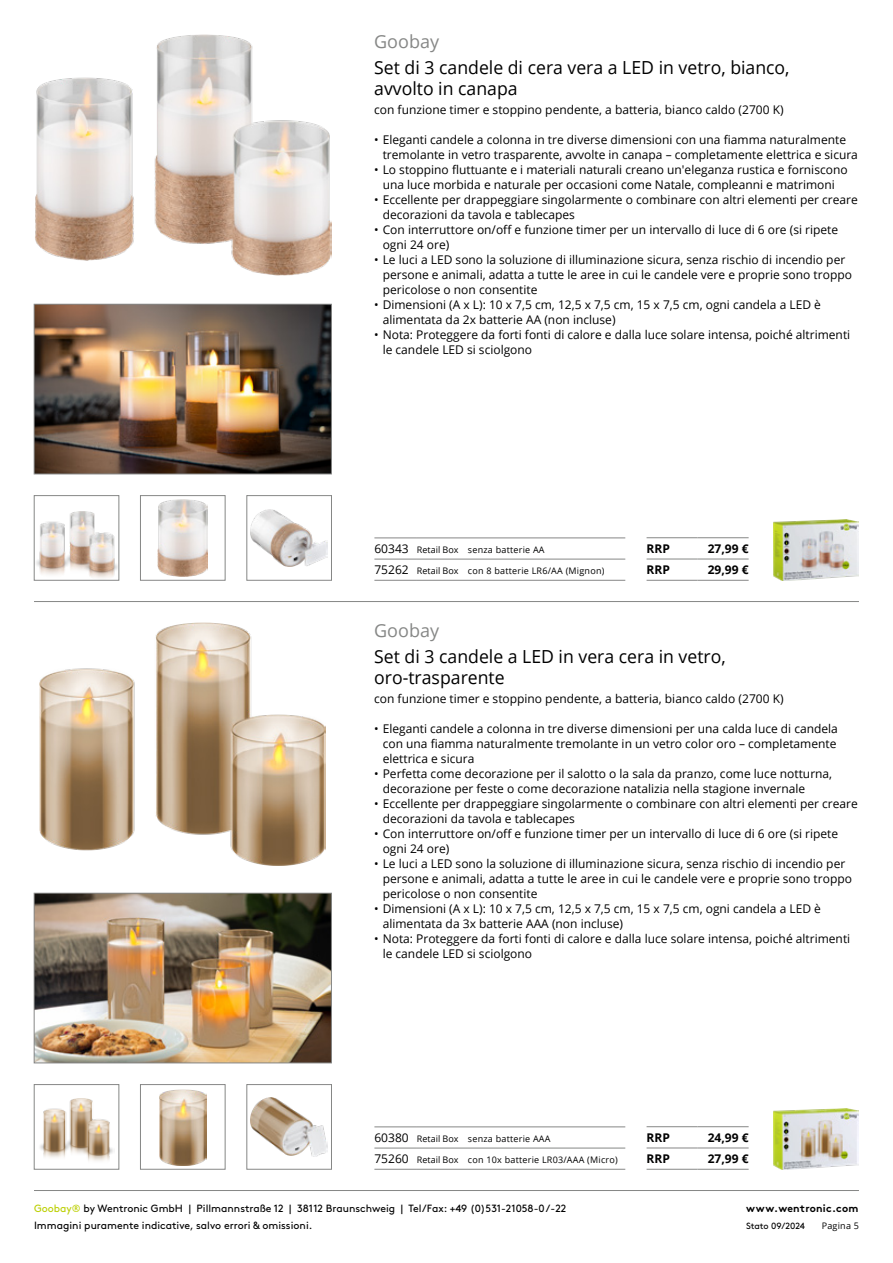
<style>
.page{position:relative;width:893px;height:1263px;background:#fff}
.page>*{position:absolute;margin:0;border:0;box-sizing:border-box;transform-origin:0 0}
.t1{font:18px/21.6px "Open Sans";color:#000}
.t2{font:18px "Open Sans";color:#868786}
.t3{font:12px/15px "Open Sans";color:#000}
.t4{font:700 12px "Open Sans";color:#000}
.t5{font:10.5px/16.8px "Brown";color:#000}
.t6{font:700 10.5px "Brown";letter-spacing:.025em;color:#000}
.t7{font:9px "Open Sans";letter-spacing:.025em;color:#000}
.t8{font:9px "Brown";letter-spacing:-.01em;color:#000}
.s1{font-size:12px}
.s2{color:#bbcf00}
</style>
<div class="page">
<hr style="left:34px;top:1190px;width:825px;height:1px;background:#868786">
<img style="left:251px;top:510px;width:76px;height:56px">
<div style="left:247px;top:495px;width:85px;height:85px;border:1px solid #868786"></div>
<img style="left:251px;top:1097px;width:76px;height:59px">
<div style="left:247px;top:1084px;width:85px;height:85px;border:1px solid #868786"></div>
<hr style="left:34px;top:601px;width:825px;height:1px;background:#868786">
<img style="left:774px;top:1108px;width:85px;height:61px">
<img style="left:40px;top:623px;width:286px;height:242px">
<img style="left:36px;top:306px;width:294px;height:166px">
<div style="left:34px;top:304px;width:298px;height:170px;border:1px solid #868786"></div>
<img style="left:36px;top:895px;width:294px;height:166px">
<div style="left:34px;top:893px;width:298px;height:170px;border:1px solid #868786"></div>
<img style="left:774px;top:520px;width:85px;height:60px">
<img style="left:35px;top:35px;width:297px;height:241px">
<img style="left:158px;top:500px;width:50px;height:76px">
<div style="left:140px;top:495px;width:85px;height:85px;border:1px solid #868786"></div>
<img style="left:159px;top:1089px;width:48px;height:76px">
<div style="left:140px;top:1084px;width:85px;height:85px;border:1px solid #868786"></div>
<img style="left:36px;top:511px;width:81px;height:67px">
<div style="left:34px;top:495px;width:85px;height:85px;border:1px solid #868786"></div>
<img style="left:40px;top:1099px;width:73px;height:62px">
<div style="left:34px;top:1084px;width:85px;height:85px;border:1px solid #868786"></div>
<hr style="left:374px;top:538px;width:43px;height:1px;background:#868786">
<hr style="left:374px;top:559px;width:43px;height:1px;background:#868786">
<hr style="left:374px;top:580px;width:43px;height:1px;background:#868786">
<hr style="left:417px;top:538px;width:51px;height:1px;background:#868786">
<hr style="left:468px;top:538px;width:157px;height:1px;background:#868786">
<hr style="left:417px;top:559px;width:51px;height:1px;background:#868786">
<hr style="left:468px;top:559px;width:157px;height:1px;background:#868786">
<hr style="left:417px;top:580px;width:51px;height:1px;background:#868786">
<hr style="left:468px;top:580px;width:157px;height:1px;background:#868786">
<hr style="left:374px;top:1126px;width:43px;height:1px;background:#868786">
<hr style="left:374px;top:1148px;width:43px;height:1px;background:#868786">
<hr style="left:374px;top:1169px;width:43px;height:1px;background:#868786">
<hr style="left:417px;top:1126px;width:51px;height:1px;background:#868786">
<hr style="left:468px;top:1126px;width:157px;height:1px;background:#868786">
<hr style="left:417px;top:1148px;width:51px;height:1px;background:#868786">
<hr style="left:468px;top:1148px;width:157px;height:1px;background:#868786">
<hr style="left:417px;top:1169px;width:51px;height:1px;background:#868786">
<hr style="left:468px;top:1169px;width:157px;height:1px;background:#868786">
<hr style="left:647px;top:537px;width:51px;height:1px;background:#868786">
<hr style="left:698px;top:537px;width:51px;height:1px;background:#868786">
<hr style="left:647px;top:559px;width:51px;height:1px;background:#868786">
<hr style="left:698px;top:559px;width:51px;height:1px;background:#868786">
<hr style="left:647px;top:580px;width:51px;height:1px;background:#868786">
<hr style="left:698px;top:580px;width:51px;height:1px;background:#868786">
<hr style="left:647px;top:1126px;width:51px;height:1px;background:#868786">
<hr style="left:698px;top:1126px;width:51px;height:1px;background:#868786">
<hr style="left:647px;top:1148px;width:51px;height:1px;background:#868786">
<hr style="left:698px;top:1148px;width:51px;height:1px;background:#868786">
<hr style="left:647px;top:1169px;width:51px;height:1px;background:#868786">
<hr style="left:698px;top:1169px;width:51px;height:1px;background:#868786">
<h1 class="t2" style="left:374px;top:29px;width:66px">Goobay</h1>
<h1 class="t1" style="left:374px;top:56px;width:417px">Set di 3 candele di cera vera a LED in vetro, bianco, avvolto in canapa</h1>
<p class="t3" style="left:374px;top:102px;width:411px">con funzione timer e stoppino pendente, a batteria, bianco caldo (2700 K)</p>
<p class="t3" style="left:383px;top:132px;width:477px;text-indent:-9px">• Eleganti candele a colonna in tre diverse dimensioni con una fiamma naturalmente tremolante in vetro trasparente, avvolte in canapa – completamente elettrica e sicura</p>
<p class="t3" style="left:374px;top:162px;width:475px;text-align:center">• Lo stoppino fluttuante e i materiali naturali creano un'eleganza rustica e forniscono una luce morbida e naturale per occasioni come Natale, compleanni e matrimoni</p>
<p class="t3" style="left:383px;top:192px;width:477px;text-indent:-9px">• Eccellente per drappeggiare singolarmente o combinare con altri elementi per creare decorazioni da tavola e tablecapes</p>
<p class="t3" style="left:383px;top:222px;width:457px;text-indent:-9px">• Con interruttore on/off e funzione timer per un intervallo di luce di 6 ore (si ripete ogni 24 ore)</p>
<p class="t3" style="left:383px;top:252px;width:471px;text-indent:-9px">• Le luci a LED sono la soluzione di illuminazione sicura, senza rischio di incendio per persone e animali, adatta a tutte le aree in cui le candele vere e proprie sono troppo pericolose o non consentite</p>
<p class="t3" style="left:383px;top:297px;width:440px;text-indent:-9px">• Dimensioni (A x L): 10 x 7,5 cm, 12,5 x 7,5 cm, 15 x 7,5 cm, ogni candela a LED è alimentata da 2x batterie AA (non incluse)</p>
<p class="t3" style="left:383px;top:327px;width:469px;text-indent:-9px">• Nota: Proteggere da forti fonti di calore e dalla luce solare intensa, poiché altrimenti le candele LED si sciolgono</p>
<p class="t7" style="left:374px;top:544px;width:172px"><span class="s1">60343</span> Retail Box senza batterie AA</p>
<p class="t7" style="left:374px;top:565px;width:231px"><span class="s1">75262</span> Retail Box con 8 batterie LR6/AA (Mignon)</p>
<p class="t4" style="left:647px;top:540px;width:25px">RRP</p>
<p class="t4" style="left:708px;top:540px;width:42px">27,99 €</p>
<p class="t4" style="left:647px;top:561px;width:25px">RRP</p>
<p class="t4" style="left:708px;top:561px;width:42px">29,99 €</p>
<h1 class="t2" style="left:374px;top:618px;width:66px">Goobay</h1>
<h1 class="t1" style="left:374px;top:645px;width:353px">Set di 3 candele a LED in vera cera in vetro, oro-trasparente</h1>
<p class="t3" style="left:374px;top:691px;width:411px">con funzione timer e stoppino pendente, a batteria, bianco caldo (2700 K)</p>
<p class="t3" style="left:383px;top:721px;width:457px;text-align:justify;text-indent:-9px">• Eleganti candele a colonna in tre diverse dimensioni per una calda luce di candela con una fiamma naturalmente tremolante in un vetro color oro – completamente elettrica e sicura</p>
<p class="t3" style="left:383px;top:766px;width:451px;text-indent:-9px">• Perfetta come decorazione per il salotto o la sala da pranzo, come luce notturna, decorazione per feste o come decorazione natalizia nella stagione invernale</p>
<p class="t3" style="left:383px;top:796px;width:477px;text-indent:-9px">• Eccellente per drappeggiare singolarmente o combinare con altri elementi per creare decorazioni da tavola e tablecapes</p>
<p class="t3" style="left:383px;top:826px;width:457px;text-indent:-9px">• Con interruttore on/off e funzione timer per un intervallo di luce di 6 ore (si ripete ogni 24 ore)</p>
<p class="t3" style="left:383px;top:856px;width:471px;text-indent:-9px">• Le luci a LED sono la soluzione di illuminazione sicura, senza rischio di incendio per persone e animali, adatta a tutte le aree in cui le candele vere e proprie sono troppo pericolose o non consentite</p>
<p class="t3" style="left:383px;top:901px;width:440px;text-indent:-9px">• Dimensioni (A x L): 10 x 7,5 cm, 12,5 x 7,5 cm, 15 x 7,5 cm, ogni candela a LED è alimentata da 3x batterie AAA (non incluse)</p>
<p class="t3" style="left:383px;top:931px;width:469px;text-indent:-9px">• Nota: Proteggere da forti fonti di calore e dalla luce solare intensa, poiché altrimenti le candele LED si sciolgono</p>
<p class="t7" style="left:374px;top:1132px;width:178px"><span class="s1">60380</span> Retail Box senza batterie AAA</p>
<p class="t7" style="left:374px;top:1154px;width:245px"><span class="s1">75260</span> Retail Box con 10x batterie LR03/AAA (Micro)</p>
<p class="t5" style="left:34px;top:1199px;width:534px"><span class="s2">Goobay®</span> by Wentronic GmbH | Pillmannstraße 12 | 38112 Braunschweig | Tel/Fax: +49 (0)531-21058-0 /-22<br>Immagini puramente indicative, salvo errori &amp; omissioni.</p>
<p class="t4" style="left:647px;top:1129px;width:25px">RRP</p>
<p class="t4" style="left:708px;top:1129px;width:42px">24,99 €</p>
<p class="t4" style="left:647px;top:1150px;width:25px">RRP</p>
<p class="t4" style="left:708px;top:1150px;width:42px">27,99 €</p>
<p class="t6" style="left:746px;top:1199px;width:114px">www.wentronic.com</p>
<p class="t8" style="left:746px;top:1219px;width:60px">Stato 09/2024</p>
<p class="t7" style="left:822px;top:1219px;width:39px">Pagina 5</p>
</div>
